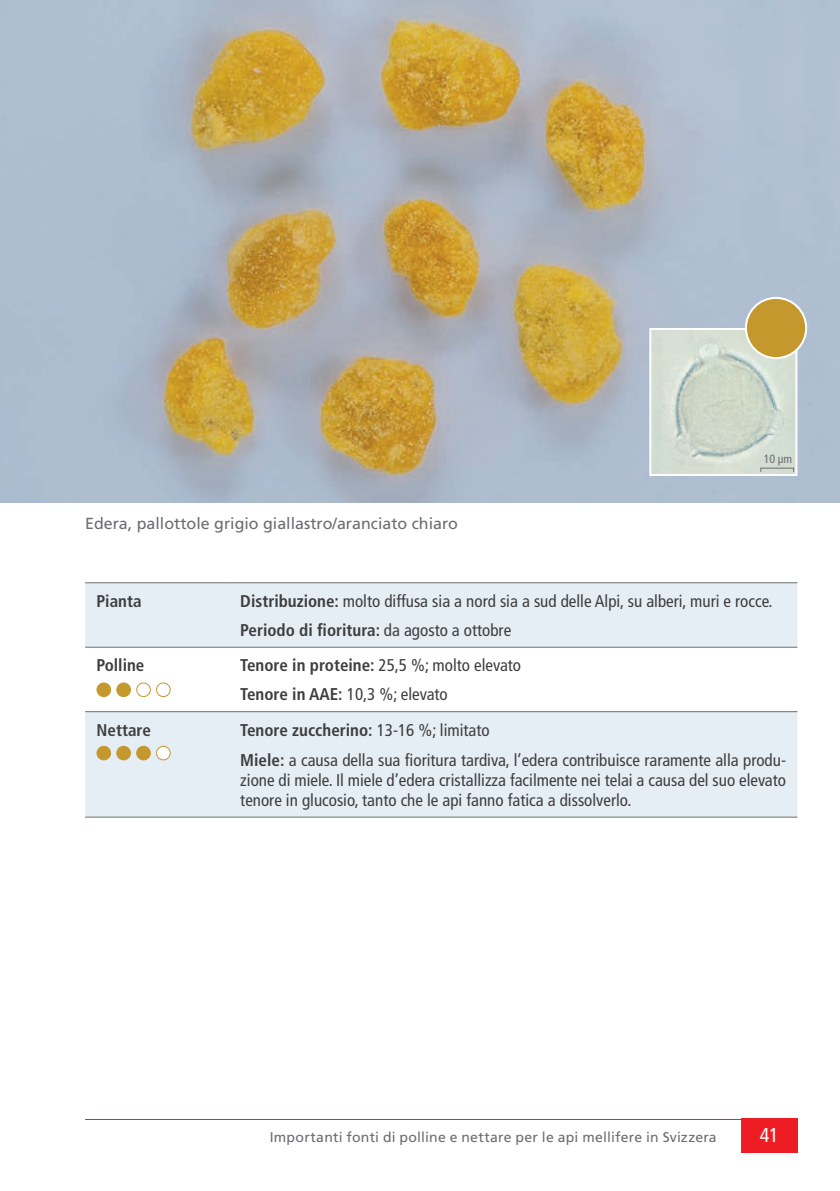
<style>
.page{position:relative;width:840px;height:1191px;background:#fff}
.page>*{position:absolute;margin:0;border:0;box-sizing:border-box;transform-origin:0 0}
.t1{font:condensed 20px "Frutiger";color:#fff}
.t2{font:condensed 17px/20px "Frutiger LT Std";color:#3e3e3f;text-align:justify}
.t3{font:700 condensed 17px "Frutiger LT Std";color:#3e3e3f}
.t4{font:16px "Frutiger";color:#6c6d70}
.t5{font:14px "Frutiger";letter-spacing:.015em;color:#6c6d70}
.t6{font:condensed 12px "Frutiger LT Std";color:#6c6d70}
.s1{font-weight:700}
.s2{font-weight:400}
</style>
<div class="page">
<hr style="left:85px;top:1119px;width:712px;height:1px;background:#ee1d23">
<div style="left:740px;top:1119px;width:57px;height:34px;background:#ee1d23"></div>
<img style="left:0;top:0;width:839px;height:503px">
<div style="left:85px;top:583px;width:712px;height:233px;background:#e6eef5"></div>
<svg style="left:85px;top:647px;width:712px;height:64px"></svg>
<hr style="left:229px;top:582px;width:568px;height:1px;background:#6c6d70">
<hr style="left:229px;top:646px;width:568px;height:1px;background:#6c6d70">
<hr style="left:229px;top:711px;width:568px;height:1px;background:#6c6d70">
<hr style="left:229px;top:816px;width:568px;height:1px;background:#6c6d70">
<hr style="left:85px;top:582px;width:144px;height:1px;background:#6c6d70">
<hr style="left:85px;top:646px;width:144px;height:1px;background:#6c6d70">
<hr style="left:85px;top:711px;width:144px;height:1px;background:#6c6d70">
<hr style="left:85px;top:816px;width:144px;height:1px;background:#6c6d70">
<img style="left:652px;top:331px;width:142px;height:142px">
<div style="left:649px;top:328px;width:148px;height:148px;border:2px solid #fff"></div>
<div style="left:745px;top:298px;width:60px;height:60px;background:#c5982e;border-radius:50%"></div>
<div style="left:744px;top:297px;width:62px;height:62px;border:2px solid #fff;border-radius:50%"></div>
<div style="left:97px;top:746px;width:13px;height:14px;background:#c5982e;border-radius:50%"></div>
<div style="left:96px;top:746px;width:15px;height:14px;border:1px solid #c5982e;border-radius:50%"></div>
<div style="left:117px;top:746px;width:13px;height:14px;background:#c5982e;border-radius:50%"></div>
<div style="left:116px;top:746px;width:15px;height:14px;border:1px solid #c5982e;border-radius:50%"></div>
<div style="left:137px;top:746px;width:13px;height:14px;background:#c5982e;border-radius:50%"></div>
<div style="left:136px;top:746px;width:15px;height:14px;border:1px solid #c5982e;border-radius:50%"></div>
<div style="left:156px;top:746px;width:14px;height:14px;background:#fff;border-radius:50%"></div>
<div style="left:156px;top:746px;width:15px;height:14px;border:1px solid #c5982e;border-radius:50%"></div>
<div style="left:97px;top:683px;width:13px;height:13px;background:#c5982e;border-radius:50%"></div>
<div style="left:96px;top:682px;width:15px;height:15px;border:1px solid #c5982e;border-radius:50%"></div>
<div style="left:117px;top:683px;width:13px;height:13px;background:#c5982e;border-radius:50%"></div>
<div style="left:116px;top:682px;width:15px;height:15px;border:1px solid #c5982e;border-radius:50%"></div>
<div style="left:137px;top:683px;width:13px;height:13px;background:#fff;border-radius:50%"></div>
<div style="left:136px;top:682px;width:15px;height:15px;border:1px solid #c5982e;border-radius:50%"></div>
<div style="left:156px;top:683px;width:14px;height:13px;background:#fff;border-radius:50%"></div>
<div style="left:156px;top:682px;width:15px;height:15px;border:1px solid #c5982e;border-radius:50%"></div>
<hr style="left:760px;top:468px;width:33px;height:1px;background:#6c6d70">
<p class="t4" style="left:85px;top:513px;width:374px">Edera, pallottole grigio giallastro/aranciato chiaro</p>
<p class="t6" style="left:763px;top:451px;width:30px">10 µm</p>
<p class="t3" style="left:96px;top:591px;width:47px">Pianta</p>
<p class="t2" style="left:240px;top:591px;width:533px"><span class="s1">Distribuzione:</span> molto diffusa sia a nord sia a sud delle Alpi, su alberi, muri e rocce.</p>
<p class="t3" style="left:240px;top:620px;width:272px">Periodo di fioritura: <span class="s2">da agosto a ottobre</span></p>
<p class="t3" style="left:96px;top:655px;width:49px">Polline</p>
<p class="t2" style="left:240px;top:655px;width:282px"><span class="s1">Tenore in proteine:</span> 25,5 %; molto elevato</p>
<p class="t2" style="left:240px;top:684px;width:209px"><span class="s1">Tenore in AAE:</span> 10,3 %; elevato</p>
<p class="t3" style="left:96px;top:720px;width:56px">Nettare</p>
<p class="t3" style="left:240px;top:720px;width:251px">Tenore zuccherino: <span class="s2">13-16 %; limitato</span></p>
<p class="t2" style="left:240px;top:750px;width:547px"><span class="s1">Miele:</span> a causa della sua fioritura tardiva, l’edera contribuisce raramente alla produ&shy;zione di miele. Il miele d’edera cristallizza facilmente nei telai a causa del suo elevato tenore in glucosio, tanto che le api fanno fatica a dissolverlo.</p>
<p class="t5" style="left:269px;top:1128px;width:448px">Importanti fonti di polline e nettare per le api mellifere in Svizzera</p>
<p class="t1" style="left:759px;top:1123px;width:21px">41</p>
</div>
